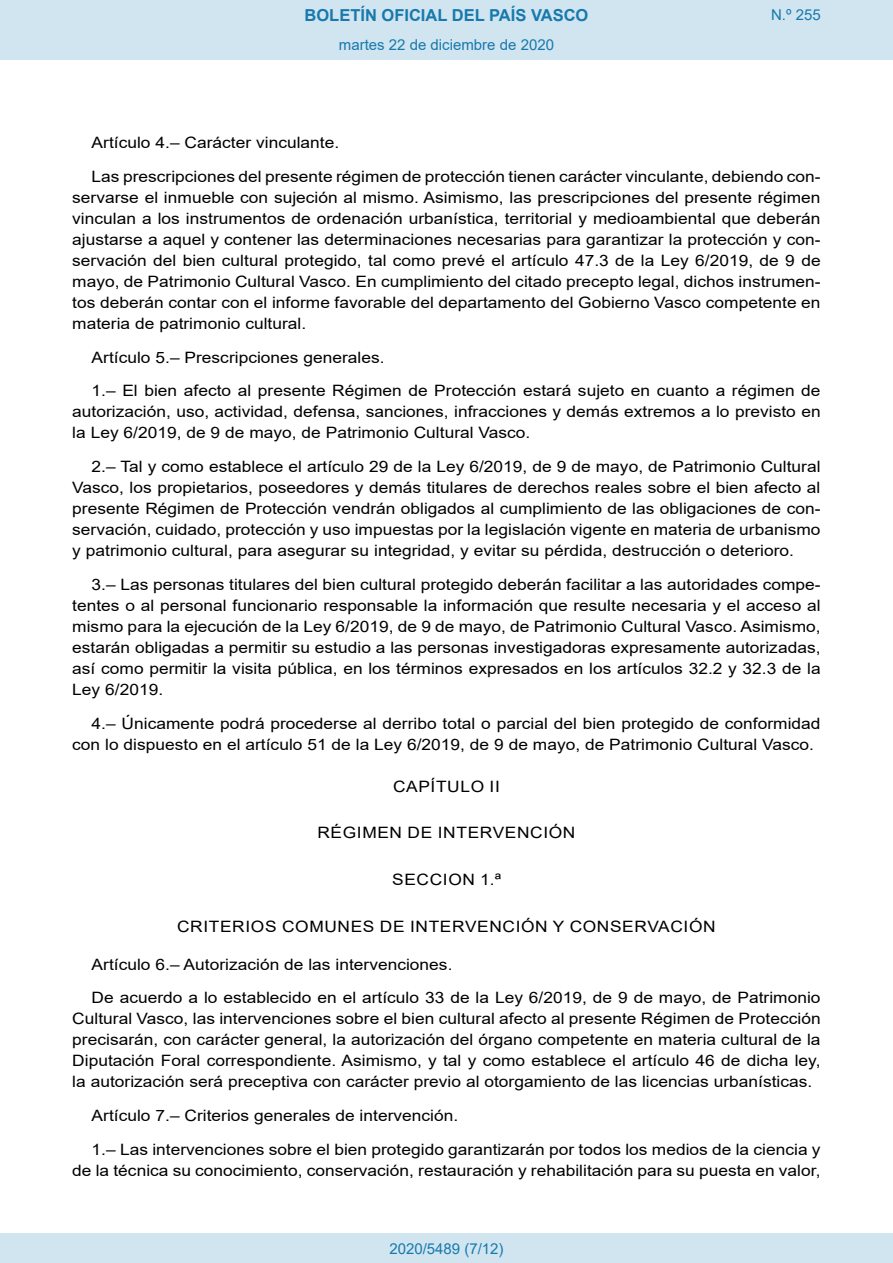
<style>
.page{position:relative;width:893px;height:1263px;background:#fff}
.page>*{position:absolute;margin:0;border:0;box-sizing:border-box;transform-origin:0 0}
.t1{font:700 16.5px "Arial";color:#1879ad}
.BOPVDetalle{font:15.6px/21px "Arial";color:#000;text-align:justify;scale:1.11 1}
.BOPVClave{font:15.6px "Arial";letter-spacing:.035em;color:#000;scale:1.11 1}
.Paginacion_Centro{font:15px "Arial";color:#1879ad}
</style>
<div class="page">
<div style="left:0;top:0;width:893px;height:60px;background:#d0e5f0"></div>
<div style="left:0;top:1233px;width:893px;height:30px;background:#d0e5f0"></div>
<p class="t1" style="left:305px;top:3px;width:285px">BOLETÍN OFICIAL DEL PAÍS VASCO</p>
<p class="Paginacion_Centro" style="left:339px;top:35px;width:217px">martes 22 de diciembre de 2020</p>
<p class="Paginacion_Centro" style="left:771px;top:5px;width:51px">N.º 255</p>
<p class="BOPVDetalle" style="left:92px;top:132px;width:225px">Artículo 4.– Carácter vinculante.</p>
<p class="BOPVDetalle" style="left:72px;top:166px;width:676px;text-indent:19px">Las prescripciones del presente régimen de protección tienen carácter vinculante, debiendo con&shy;servarse el inmueble con sujeción al mismo. Asimismo, las prescripciones del presente régimen vinculan a los instrumentos de ordenación urbanística, territorial y medioambiental que deberán ajustarse a aquel y contener las determinaciones necesarias para garantizar la protección y con&shy;servación del bien cultural protegido, tal como prevé el artículo 47.3 de la Ley 6/2019, de 9 de mayo, de Patrimonio Cultural Vasco. En cumplimiento del citado precepto legal, dichos instrumen&shy;tos deberán contar con el informe favorable del departamento del Gobierno Vasco competente en materia de patrimonio cultural.</p>
<p class="BOPVDetalle" style="left:92px;top:347px;width:265px">Artículo 5.– Prescripciones generales.</p>
<p class="BOPVDetalle" style="left:72px;top:380px;width:676px;text-indent:19px">1.– El bien afecto al presente Régimen de Protección estará sujeto en cuanto a régimen de autorización, uso, actividad, defensa, sanciones, infracciones y demás extremos a lo previsto en la Ley 6/2019, de 9 de mayo, de Patrimonio Cultural Vasco.</p>
<p class="BOPVDetalle" style="left:72px;top:456px;width:676px;text-indent:19px">2.– Tal y como establece el artículo 29 de la Ley 6/2019, de 9 de mayo, de Patrimonio Cultural Vasco, los propietarios, poseedores y demás titulares de derechos reales sobre el bien afecto al presente Régimen de Protección vendrán obligados al cumplimiento de las obligaciones de con&shy;servación, cuidado, protección y uso impuestas por la legislación vigente en materia de urbanismo y patrimonio cultural, para asegurar su integridad, y evitar su pérdida, destrucción o deterioro.</p>
<p class="BOPVDetalle" style="left:72px;top:574px;width:676px;text-indent:19px">3.– Las personas titulares del bien cultural protegido deberán facilitar a las autoridades compe&shy;tentes o al personal funcionario responsable la información que resulte necesaria y el acceso al mismo para la ejecución de la Ley 6/2019, de 9 de mayo, de Patrimonio Cultural Vasco. Asimismo, estarán obligadas a permitir su estudio a las personas investigadoras expresamente autorizadas, así como permitir la visita pública, en los términos expresados en los artículos 32.2 y 32.3 de la Ley 6/2019.</p>
<p class="BOPVDetalle" style="left:72px;top:713px;width:676px;text-indent:19px">4.– Únicamente podrá procederse al derribo total o parcial del bien protegido de conformidad con lo dispuesto en el artículo 51 de la Ley 6/2019, de 9 de mayo, de Patrimonio Cultural Vasco.</p>
<p class="BOPVClave" style="left:393px;top:776px;width:98px">CAPÍTULO II</p>
<p class="BOPVClave" style="left:317px;top:822px;width:234px">RÉGIMEN DE INTERVENCIÓN</p>
<p class="BOPVClave" style="left:392px;top:869px;width:100px">SECCION 1.ª</p>
<p class="BOPVClave" style="left:177px;top:915px;width:487px">CRITERIOS COMUNES DE INTERVENCIÓN Y CONSERVACIÓN</p>
<p class="BOPVDetalle" style="left:92px;top:953px;width:327px">Artículo 6.– Autorización de las intervenciones.</p>
<p class="BOPVDetalle" style="left:72px;top:987px;width:676px;text-indent:19px">De acuerdo a lo establecido en el artículo 33 de la Ley 6/2019, de 9 de mayo, de Patrimonio Cultural Vasco, las intervenciones sobre el bien cultural afecto al presente Régimen de Protección precisarán, con carácter general, la autorización del órgano competente en materia cultural de la Diputación Foral correspondiente. Asimismo, y tal y como establece el artículo 46 de dicha ley, la autorización será preceptiva con carácter previo al otorgamiento de las licencias urbanísticas.</p>
<p class="BOPVDetalle" style="left:92px;top:1105px;width:332px">Artículo 7.– Criterios generales de intervención.</p>
<p class="BOPVDetalle" style="left:72px;top:1139px;width:676px;text-align:right">1.– Las intervenciones sobre el bien protegido garantizarán por todos los medios de la ciencia y de la técnica su conocimiento, conservación, restauración y rehabilitación para su puesta en valor,</p>
<p class="Paginacion_Centro" style="left:389px;top:1238px;width:116px">2020/5489 (7/12)</p>
</div>
